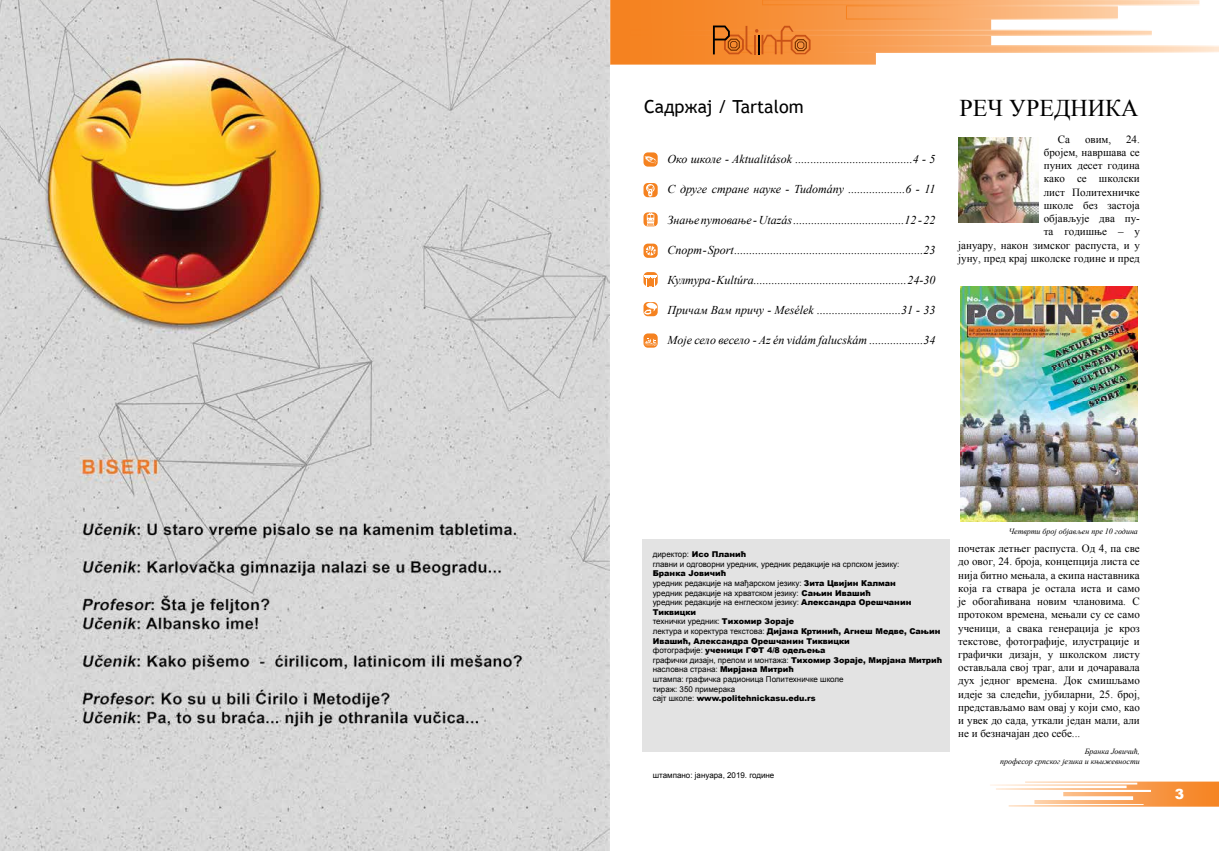
<style>
.page{position:relative;width:1219px;height:851px;background:#fff}
.page>*{position:absolute;margin:0;border:0;box-sizing:border-box;transform-origin:0 0}
.t1{font:24px "Times New Roman";color:#000}
.t2{font:18px "Trebuchet MS";color:#000}
.t3{font:900 14px "Arial";color:#fff}
.t4{font:italic 12px "Times New Roman";color:#000}
.t5{font:11px/13.2px "Times New Roman";color:#000;text-align:right}
.t6{font:8px/9.6px "Arial";color:#000}
.t7{font:italic 8px/9.6px "Times New Roman";color:#000;text-align:right}
.s1{font-weight:900}
</style>
<div class="page">
<svg style="left:990px;top:781px;width:229px;height:25px"></svg>
<svg style="left:609px;top:0;width:610px;height:65px"></svg>
<div style="left:642px;top:539px;width:308px;height:212px;background:#e3e3e3"></div>
<img style="left:0;top:0;width:609px;height:850px">
<img style="left:958px;top:138px;width:80px;height:84px">
<img style="left:960px;top:286px;width:178px;height:236px">
<div style="left:643px;top:152px;width:15px;height:15px;background:#f58220;border-radius:4px"></div>
<svg style="left:644px;top:156px;width:13px;height:7px"></svg>
<div style="left:643px;top:212px;width:15px;height:14px;background:#f58220;border-radius:4px"></div>
<svg style="left:646px;top:212px;width:9px;height:15px"></svg>
<div style="left:643px;top:272px;width:15px;height:14px;background:#f58220;border-radius:4px"></div>
<svg style="left:644px;top:275px;width:13px;height:11px"></svg>
<svg style="left:643px;top:183px;width:15px;height:14px"></svg>
<svg style="left:645px;top:184px;width:11px;height:13px"></svg>
<svg style="left:643px;top:302px;width:15px;height:14px"></svg>
<svg style="left:644px;top:302px;width:14px;height:12px"></svg>
<svg style="left:643px;top:243px;width:15px;height:15px"></svg>
<svg style="left:644px;top:244px;width:14px;height:13px"></svg>
<svg style="left:643px;top:333px;width:15px;height:14px"></svg>
<svg style="left:644px;top:335px;width:13px;height:12px"></svg>
<h2 class="t2" style="left:644px;top:95px;width:161px">Садржај / Tartalom</h2>
<p class="t4" style="left:668px;top:151px;width:269px">Око школе - Aktualitások .......................................4 - 5</p>
<p class="t4" style="left:668px;top:181px;width:269px">С друге стране науке - Tudomány ...................6 - 11</p>
<p class="t4" style="left:668px;top:211px;width:269px">Знање путовање - Utazás .....................................12 - 22</p>
<p class="t4" style="left:668px;top:241px;width:269px">Спорт - Sport ...............................................................23</p>
<p class="t4" style="left:668px;top:271px;width:269px">Култура - Kultúra................................................... 24-30</p>
<p class="t4" style="left:668px;top:301px;width:269px">Причам Вам причу - Mesélek ............................31 - 33</p>
<p class="t4" style="left:668px;top:331px;width:269px">Моје село весело - Az én vidám falucskám ..................34</p>
<h1 class="t1" style="left:959px;top:91px;width:180px">РЕЧ УРЕДНИКА</h1>
<p class="t5" style="left:1058px;top:132px;width:14px">Са</p>
<p class="t5" style="left:1085px;top:132px;width:28px">овим,</p>
<p class="t5" style="left:958px;top:132px;width:183px">24.<br>бројем, навршава се<br>пуних десет година<br>како се школски<br>лист Политехничке<br>школе без застоја<br>објављује два пу-<br>та годишње – у<br>јануару, након зимског распуста, и у јуну, пред крај школске године и пред</p>
<p class="t6" style="left:653px;top:549px;width:248px">директор: <span class="s1">Исо Планић<br></span>главни и одговорни уредник, уредник редакције на српском језику:</p>
<p class="t6" style="left:653px;top:568px;width:291px"><span class="s1">Бранка Јовичић<br></span>уредник редакције на мађарском језику: <span class="s1">Зита Цвијин Калман<br></span>уредник редакције на хрватском језику: <span class="s1">Сањин Ивашић<br></span>уредник редакције на енглеском језику: <span class="s1">Александра Орешчанин Тиквицки<br></span>технички уредник: <span class="s1">Тихомир Зораје<br></span>лектура и коректура текстова: <span class="s1">Дијана Кртинић, Агнеш Медве, Сањин Ивашић, Александра Орешчанин Тиквицки<br></span>фотографије: <span class="s1">ученици ГФТ 4/8 одељења<br></span>графички дизајн, прелом и монтажа: <span class="s1">Тихомир Зораје, Мирјана Митрић </span>насловна страна: <span class="s1">Мирјана Митрић<br></span>штампа: графичка радионица Политехничке школе<br>тираж: 350 примерака<br>сајт школе: <span class="s1">www.politehnickasu.edu.rs</span></p>
<p class="t6" style="left:653px;top:770px;width:123px">штампано: јануара, 2019. године</p>
<p class="t7" style="left:1009px;top:526px;width:131px">Четврти број објављен пре 10 година</p>
<p class="t5" style="left:958px;top:541px;width:183px;text-align:justify">почетак летњег распуста. Од 4, па све до овог, 24. броја, концепција листа се нија битно мењала, а екипа наставника која га ствара је остала иста и само је обогаћивана новим члановима. С протоком времена, мењали су се само ученици, а свака генерација је кроз текстове, фотографије, илустрације и графички дизајн, у школском листу остављала свој траг, али и дочаравала дух једног времена. Док смишљамо идеје за следећи, јубиларни, 25. број, представљамо вам овај у који смо, као и увек до сада, уткали један мали, али не и безначајан део себе...</p>
<p class="t7" style="left:1000px;top:746px;width:141px">Бранка Јовичић,<br>професор српског језика и књижевности</p>
<p class="t3" style="left:1175px;top:783px;width:11px">3</p>
</div>
